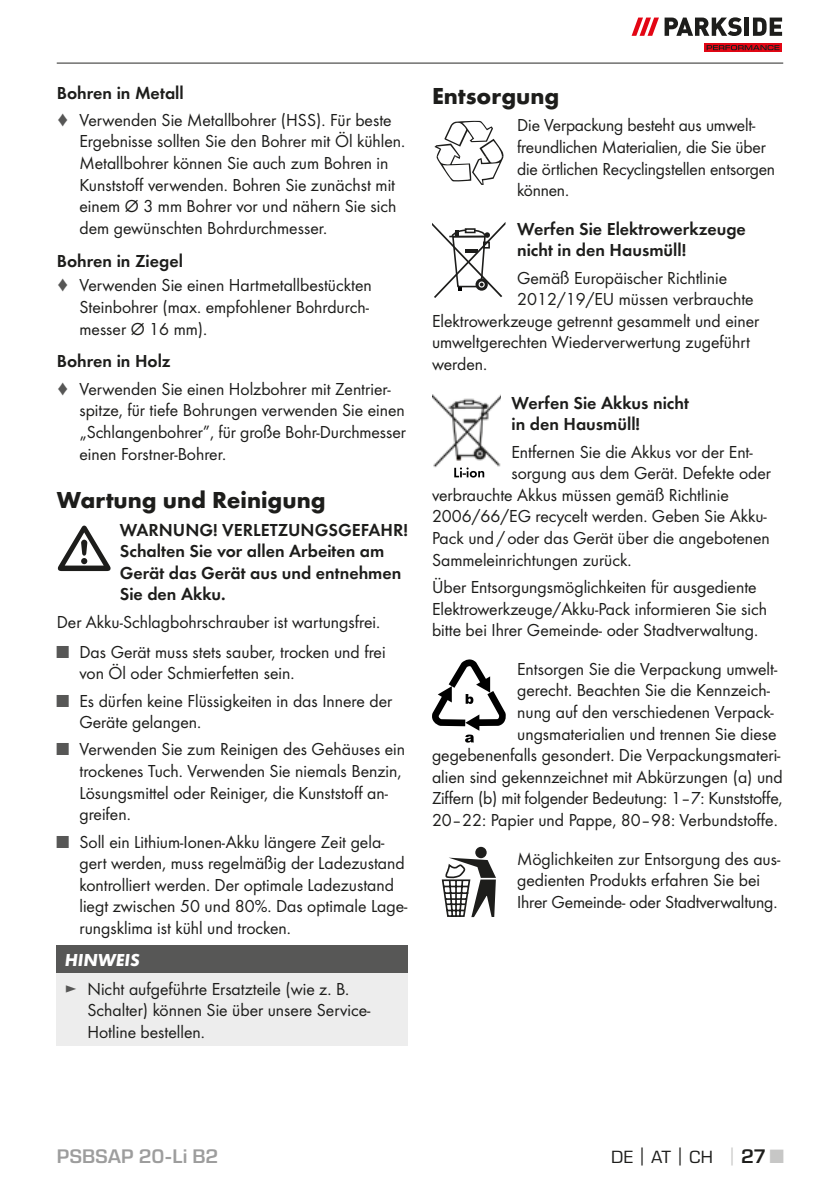
<style>
.page{position:relative;width:840px;height:1191px;background:#fff}
.page>*{position:absolute;margin:0;border:0;box-sizing:border-box;transform-origin:0 0}
.t1{font:700 24px "Futura";color:#1d1d1b}
.t2{font:600 20px "Eurostile Next LT Pro";color:#9d9d9d}
.t3{font:18px/21.6px "Futura Boo";color:#1d1d1b}
.t4{font:18px/21.6px "Futura Dem";color:#1d1d1b}
.t5{font:18px "Eurostile Next LT Pro";color:#1d1d1b}
.t6{font:italic 700 18px "Futura";color:#fff}
.s1{color:#575756}
.s2{font-family:"Futura";font-weight:700}
.s3{font-family:"Futura";font-weight:700;color:#c7c7c6}
.s4{font-weight:600;font-size:20px}
.s5{font-family:"Futura";font-weight:700;font-size:20px;color:#c7c7c6}
</style>
<div class="page">
<hr style="left:57px;top:62px;width:725px;height:2px;background:#70706f">
<svg style="left:704px;top:43px;width:77px;height:9px"></svg>
<svg style="left:706px;top:45px;width:73px;height:5px"></svg>
<svg style="left:631px;top:18px;width:27px;height:18px"></svg>
<svg style="left:664px;top:17px;width:77px;height:19px"></svg>
<hr style="left:744px;top:18px;width:4px;height:18px;background:#1d1d1b">
<svg style="left:753px;top:18px;width:28px;height:18px"></svg>
<svg style="left:58px;top:525px;width:52px;height:46px"></svg>
<div style="left:57px;top:945px;width:351px;height:28px;background:#575756"></div>
<div style="left:57px;top:973px;width:351px;height:73px;background:#ededed"></div>
<svg style="left:434px;top:121px;width:69px;height:64px"></svg>
<svg style="left:432px;top:222px;width:73px;height:76px"></svg>
<img style="left:432px;top:394px;width:68px;height:84px">
<img style="left:454px;top:467px;width:30px;height:10px">
<svg style="left:432px;top:659px;width:73px;height:83px"></svg>
<div style="left:475px;top:847px;width:11px;height:11px;background:#1d1d1b;border-radius:50%"></div>
<svg style="left:441px;top:857px;width:54px;height:60px"></svg>
<p class="t4" style="left:57px;top:82px;width:128px">Bohren in Metall</p>
<p class="t3" style="left:79px;top:109px;width:325px;text-indent:-23px"><span class="s1">♦</span> Verwenden Sie Metallbohrer (HSS). Für beste Ergebnisse sollten Sie den Bohrer mit Öl kühlen.<br>Metallbohrer können Sie auch zum Bohren in Kunststoff verwenden. Bohren Sie zunächst mit einem Ø 3 mm Bohrer vor und nähern Sie sich dem gewünschten Bohrdurchmesser.</p>
<p class="t4" style="left:57px;top:250px;width:128px">Bohren in Ziegel</p>
<p class="t3" style="left:79px;top:274px;width:294px;text-indent:-23px"><span class="s1">♦</span> Verwenden Sie einen Hartmetallbestückten<br>Steinbohrer (max. empfohlener Bohrdurch&shy;messer Ø 16 mm).</p>
<p class="t4" style="left:57px;top:350px;width:115px">Bohren in Holz</p>
<p class="t3" style="left:79px;top:378px;width:328px;text-indent:-23px"><span class="s1">♦</span> Verwenden Sie einen Holzbohrer mit Zentrier&shy;spitze, für tiefe Bohrungen verwenden Sie einen „Schlangenbohrer”, für große Bohr-Durchmesser einen Forstner-Bohrer.</p>
<h1 class="t1" style="left:57px;top:485px;width:270px">Wartung und Reinigung</h1>
<p class="t4" style="left:120px;top:518px;width:289px">WARNUNG! VERLETZUNGSGEFAHR!<br>Schalten Sie vor allen Arbeiten am<br>Gerät das Gerät aus und entnehmen<br>Sie den Akku.</p>
<p class="t3" style="left:57px;top:610px;width:322px">Der Akku-Schlagbohrschrauber ist wartungsfrei.</p>
<p class="t3" style="left:79px;top:641px;width:307px;text-indent:-23px"><span class="s1">■</span> Das Gerät muss stets sauber, trocken und frei von Öl oder Schmierfetten sein.</p>
<p class="t3" style="left:79px;top:689px;width:314px;text-indent:-23px"><span class="s1">■</span> Es dürfen keine Flüssigkeiten in das Innere der<br>Geräte gelangen.</p>
<p class="t3" style="left:79px;top:738px;width:327px;text-indent:-23px"><span class="s1">■</span> Verwenden Sie zum Reinigen des Gehäuses ein trockenes Tuch. Verwenden Sie niemals Benzin, Lösungsmittel oder Reiniger, die Kunststoff an&shy;greifen.</p>
<p class="t3" style="left:79px;top:830px;width:329px;text-indent:-23px"><span class="s1">■</span> Soll ein Lithium-Ionen-Akku längere Zeit gela&shy;gert werden, muss regelmäßig der Ladezustand kontrolliert werden. Der optimale Ladezustand liegt zwischen 50 und 80%. Das optimale Lage&shy;rungsklima ist kühl und trocken.</p>
<p class="t6" style="left:65px;top:949px;width:76px">HINWEIS</p>
<p class="t3" style="left:87px;top:977px;width:284px;text-indent:-23px"><span class="s1">►</span> Nicht aufgeführte Ersatzteile (wie z. B.<br>Schalter) können Sie über unsere Service-<br>Hotline bestellen.</p>
<h1 class="t1" style="left:432px;top:81px;width:129px">Entsorgung</h1>
<p class="t3" style="left:517px;top:114px;width:259px">Die Verpackung besteht aus umwelt&shy;freundlichen Materialien, die Sie über die örtlichen Recyclingstellen entsorgen können.</p>
<p class="t4" style="left:517px;top:218px;width:230px">Werfen Sie Elektrowerkzeuge nicht in den Hausmüll!</p>
<p class="t3" style="left:517px;top:267px;width:211px">Gemäß Europäischer Richtlinie</p>
<p class="t3" style="left:517px;top:288px;width:238px">2012/19/EU müssen verbrauchte</p>
<p class="t3" style="left:432px;top:310px;width:328px">Elektrowerkzeuge getrennt gesammelt und einer</p>
<p class="t3" style="left:432px;top:331px;width:319px">umweltgerechten Wiederverwertung zugeführt</p>
<p class="t3" style="left:432px;top:353px;width:54px">werden.</p>
<p class="t4" style="left:511px;top:392px;width:179px">Werfen Sie Akkus nicht in den Hausmüll!</p>
<p class="t3" style="left:511px;top:441px;width:243px">Entfernen Sie die Akkus vor der Ent-</p>
<p class="t3" style="left:511px;top:462px;width:261px">sorgung aus dem Gerät. Defekte oder</p>
<p class="t3" style="left:432px;top:484px;width:298px">verbrauchte Akkus müssen gemäß Richtlinie</p>
<p class="t3" style="left:432px;top:505px;width:336px">2006/66/EG recycelt werden. Geben Sie Akku-</p>
<p class="t3" style="left:432px;top:527px;width:339px">Pack und/oder das Gerät über die angebotenen</p>
<p class="t3" style="left:432px;top:549px;width:199px">Sammeleinrichtungen zurück.</p>
<p class="t3" style="left:432px;top:576px;width:336px">Über Entsorgungsmöglichkeiten für ausgediente<br>Elektrowerkzeuge/Akku-Pack informieren Sie sich bitte bei Ihrer Gemeinde- oder Stadtverwaltung.</p>
<p class="t3" style="left:517px;top:658px;width:261px">Entsorgen Sie die Verpackung umwelt-</p>
<p class="t3" style="left:517px;top:679px;width:254px">gerecht. Beachten Sie die Kennzeich-</p>
<p class="t3" style="left:517px;top:701px;width:258px">nung auf den verschiedenen Verpack-</p>
<p class="t3" style="left:517px;top:722px;width:261px">ungsmaterialien und trennen Sie diese</p>
<p class="t3" style="left:432px;top:744px;width:350px">gegebenenfalls gesondert. Die Verpackungsmateri-</p>
<p class="t3" style="left:432px;top:766px;width:352px">alien sind gekennzeichnet mit Abkürzungen (a) und</p>
<p class="t3" style="left:432px;top:787px;width:352px">Ziffern (b) mit folgender Bedeutung: 1–7: Kunststoffe,</p>
<p class="t3" style="left:432px;top:809px;width:345px">20–22: Papier und Pappe, 80–98: Verbundstoffe.</p>
<p class="t3" style="left:517px;top:847px;width:264px">Möglichkeiten zur Entsorgung des aus&shy;gedienten Produkts erfahren Sie bei<br>Ihrer Gemeinde- oder Stadtverwaltung.</p>
<p class="t2" style="left:57px;top:1144px;width:163px">PSBSAP 20-Li B2</p>
<p class="t5" style="left:610px;top:1146px;width:174px">DE<span class="s2">│</span>AT<span class="s2">│</span>CH <span class="s3">│</span><span class="s4">27</span> <span class="s5">■</span></p>
</div>
